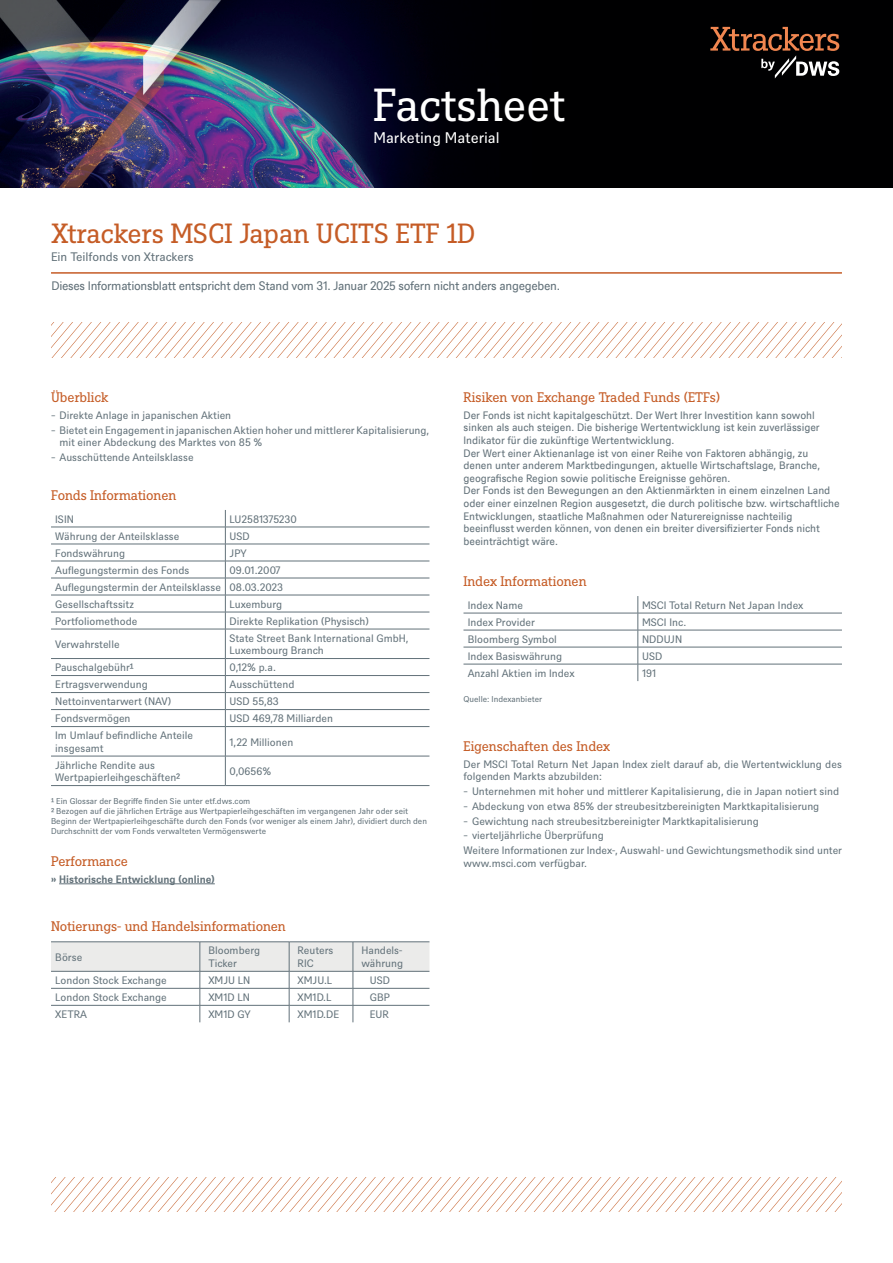
<style>
.page{position:relative;width:893px;height:1263px;background:#fff}
.page>*{position:absolute;margin:0;border:0;box-sizing:border-box;transform-origin:0 0}
.t1{font:45px "DWS Slab";letter-spacing:-.01em;color:#fff}
.t2{font:27px "DWS Slab";color:#c55c26}
.t3{font:15px "DWS Sans";color:#fff}
.t4{font:13.5px "DWS Slab";letter-spacing:-.01em;color:#c55c26}
.t5{font:12px "DWS Sans TT";letter-spacing:-.025em;color:#627179}
.t6{font:12px "DWS Sans";color:#627179}
.t7{font:10.5px/12.6px "DWS Sans";color:#627179}
.t8{font:10.5px/12.6px "DWS Sans TT";letter-spacing:-.005em;color:#627179}
.t9{font:700 10.5px "DWS Sans";color:#627179}
.t10{font:8.25px/9.9px "DWS Sans";color:#627179}
</style>
<div class="page">
<hr style="left:59px;top:883px;width:156px;height:1px;background:#627179">
<hr style="left:51px;top:527px;width:174px;height:1px;background:#627179">
<hr style="left:225px;top:527px;width:204px;height:1px;background:#627179">
<hr style="left:51px;top:544px;width:174px;height:1px;background:#627179">
<hr style="left:225px;top:544px;width:204px;height:1px;background:#627179">
<hr style="left:51px;top:561px;width:174px;height:1px;background:#627179">
<hr style="left:225px;top:561px;width:204px;height:1px;background:#627179">
<hr style="left:51px;top:578px;width:174px;height:1px;background:#627179">
<hr style="left:225px;top:578px;width:204px;height:1px;background:#627179">
<hr style="left:51px;top:595px;width:174px;height:1px;background:#627179">
<hr style="left:225px;top:595px;width:204px;height:1px;background:#627179">
<hr style="left:51px;top:612px;width:174px;height:1px;background:#627179">
<hr style="left:225px;top:612px;width:204px;height:1px;background:#627179">
<hr style="left:51px;top:629px;width:174px;height:1px;background:#627179">
<hr style="left:225px;top:629px;width:204px;height:1px;background:#627179">
<hr style="left:51px;top:658px;width:174px;height:1px;background:#627179">
<hr style="left:225px;top:658px;width:204px;height:1px;background:#627179">
<hr style="left:51px;top:675px;width:174px;height:1px;background:#627179">
<hr style="left:225px;top:675px;width:204px;height:1px;background:#627179">
<hr style="left:51px;top:692px;width:174px;height:1px;background:#627179">
<hr style="left:51px;top:709px;width:174px;height:1px;background:#627179">
<hr style="left:51px;top:726px;width:174px;height:1px;background:#627179">
<hr style="left:51px;top:756px;width:174px;height:1px;background:#627179">
<hr style="left:51px;top:785px;width:174px;height:1px;background:#627179">
<hr style="left:225px;top:785px;width:204px;height:1px;background:#627179">
<hr style="left:225px;top:692px;width:204px;height:1px;background:#627179">
<hr style="left:225px;top:709px;width:204px;height:1px;background:#627179">
<hr style="left:225px;top:726px;width:204px;height:1px;background:#627179">
<hr style="left:225px;top:756px;width:204px;height:1px;background:#627179">
<svg style="left:225px;top:510px;width:1px;height:275px"></svg>
<hr style="left:353px;top:941px;width:76px;height:1px;background:#627179">
<hr style="left:51px;top:941px;width:149px;height:1px;background:#627179">
<hr style="left:200px;top:941px;width:89px;height:1px;background:#627179">
<hr style="left:289px;top:941px;width:64px;height:1px;background:#627179">
<svg style="left:51px;top:942px;width:378px;height:80px"></svg>
<hr style="left:463px;top:613px;width:175px;height:1px;background:#627179">
<hr style="left:638px;top:613px;width:204px;height:1px;background:#627179">
<hr style="left:463px;top:630px;width:175px;height:1px;background:#627179">
<hr style="left:638px;top:630px;width:204px;height:1px;background:#627179">
<hr style="left:463px;top:647px;width:175px;height:1px;background:#627179">
<hr style="left:638px;top:647px;width:204px;height:1px;background:#627179">
<hr style="left:463px;top:664px;width:175px;height:1px;background:#627179">
<hr style="left:638px;top:664px;width:204px;height:1px;background:#627179">
<svg style="left:638px;top:596px;width:1px;height:85px"></svg>
<hr style="left:51px;top:272px;width:791px;height:2px;background:#c55c26">
<svg style="left:52px;top:322px;width:790px;height:35px"></svg>
<img style="left:0;top:0;width:893px;height:188px">
<svg style="left:710px;top:27px;width:129px;height:51px;background:#3a2921"></svg>
<svg style="left:51px;top:1177px;width:791px;height:35px"></svg>
<h1 class="t1" style="left:373px;top:74px;width:193px">Factsheet</h1>
<h3 class="t3" style="left:373px;top:127px;width:128px">Marketing Material</h3>
<h2 class="t2" style="left:51px;top:215px;width:426px">Xtrackers MSCI Japan UCITS ETF 1D</h2>
<p class="t6" style="left:51px;top:249px;width:144px">Ein Teilfonds von Xtrackers</p>
<p class="t5" style="left:51px;top:278px;width:510px">Dieses Informationsblatt entspricht dem Stand vom 31. Januar 2025 sofern nicht anders angegeben.</p>
<p class="t4" style="left:51px;top:388px;width:59px">Überblick</p>
<p class="t7" style="left:51px;top:407px;width:380px;line-height:14.7px">̵ Direkte Anlage in japanischen Aktien<br>̵ Bietet ein Engagement in japanischen Aktien hoher und mittlerer Kapitalisierung,</p>
<p class="t7" style="left:51px;top:434px;width:213px;line-height:14.7px;text-indent:9px">mit einer Abdeckung des Marktes von 85 % ̵ Ausschüttende Anteilsklasse</p>
<p class="t4" style="left:51px;top:486px;width:127px">Fonds Informationen</p>
<p class="t7" style="left:55px;top:512px;width:20px">ISIN</p>
<p class="t7" style="left:230px;top:512px;width:69px">LU2581375230</p>
<p class="t7" style="left:55px;top:529px;width:126px">Währung der Anteilsklasse</p>
<p class="t7" style="left:230px;top:529px;width:22px">USD</p>
<p class="t7" style="left:55px;top:546px;width:71px">Fondswährung</p>
<p class="t7" style="left:230px;top:546px;width:19px">JPY</p>
<p class="t7" style="left:55px;top:563px;width:136px">Auflegungstermin des Fonds</p>
<p class="t7" style="left:55px;top:561px;width:229px;line-height:17px;text-indent:174px">09.01.2007<br>Auflegungstermin der Anteilsklasse 08.03.2023<br>Gesellschaftssitz</p>
<p class="t7" style="left:230px;top:597px;width:54px">Luxemburg</p>
<p class="t7" style="left:55px;top:614px;width:84px">Portfoliomethode</p>
<p class="t7" style="left:230px;top:614px;width:141px">Direkte Replikation (Physisch)</p>
<p class="t7" style="left:55px;top:637px;width:66px">Verwahrstelle</p>
<p class="t7" style="left:230px;top:631px;width:181px">State Street Bank International GmbH,<br>Luxembourg Branch</p>
<p class="t7" style="left:55px;top:660px;width:80px">Pauschalgebühr¹</p>
<p class="t7" style="left:230px;top:660px;width:48px">0,12% p.a.</p>
<p class="t7" style="left:55px;top:677px;width:94px">Ertragsverwendung</p>
<p class="t7" style="left:230px;top:677px;width:66px">Ausschüttend</p>
<p class="t7" style="left:55px;top:694px;width:117px">Nettoinventarwert (NAV)</p>
<p class="t7" style="left:230px;top:694px;width:51px">USD 55,83</p>
<p class="t7" style="left:55px;top:711px;width:77px">Fondsvermögen</p>
<p class="t7" style="left:230px;top:711px;width:105px">USD 469,78 Milliarden</p>
<p class="t7" style="left:55px;top:728px;width:139px">Im Umlauf befindliche Anteile insgesamt</p>
<p class="t7" style="left:230px;top:735px;width:65px">1,22 Millionen</p>
<p class="t7" style="left:55px;top:758px;width:127px">Jährliche Rendite aus<br>Wertpapierleihgeschäften²</p>
<p class="t7" style="left:230px;top:764px;width:43px">0,0656%</p>
<p class="t10" style="left:51px;top:795px;width:377px">¹ Ein Glossar der Begriffe finden Sie unter etf.dws.com<br>² Bezogen auf die jährlichen Erträge aus Wertpapierleihgeschäften im vergangenen Jahr oder seit Beginn der Wertpapierleihgeschäfte durch den Fonds (vor weniger als einem Jahr), dividiert durch den Durchschnitt der vom Fonds verwalteten Vermögenswerte</p>
<p class="t4" style="left:51px;top:852px;width:78px">Performance</p>
<p class="t9" style="left:51px;top:872px;width:165px">» Historische Entwicklung (online)</p>
<p class="t4" style="left:51px;top:917px;width:236px">Notierungs- und Handelsinformationen</p>
<p class="t7" style="left:55px;top:950px;width:29px">Börse</p>
<p class="t7" style="left:208px;top:944px;width:53px">Bloomberg<br>Ticker</p>
<p class="t7" style="left:298px;top:944px;width:37px">Reuters<br>RIC</p>
<p class="t7" style="left:361px;top:944px;width:43px">Handels&shy;währung</p>
<p class="t7" style="left:55px;top:973px;width:113px">London Stock Exchange</p>
<p class="t7" style="left:208px;top:973px;width:44px">XMJU LN</p>
<p class="t7" style="left:298px;top:973px;width:36px">XMJU.L</p>
<p class="t7" style="left:370px;top:973px;width:22px">USD</p>
<p class="t7" style="left:55px;top:990px;width:113px">London Stock Exchange</p>
<p class="t7" style="left:208px;top:990px;width:43px">XM1D LN</p>
<p class="t7" style="left:298px;top:990px;width:36px">XM1D.L</p>
<p class="t7" style="left:370px;top:990px;width:22px">GBP</p>
<p class="t7" style="left:55px;top:1007px;width:33px">XETRA</p>
<p class="t7" style="left:208px;top:1007px;width:44px">XM1D GY</p>
<p class="t7" style="left:298px;top:1007px;width:43px">XM1D.DE</p>
<p class="t7" style="left:370px;top:1007px;width:20px">EUR</p>
<p class="t4" style="left:463px;top:388px;width:258px">Risiken von Exchange Traded Funds (ETFs)</p>
<p class="t8" style="left:463px;top:408px;width:378px">Der Fonds ist nicht kapitalgeschützt. Der Wert Ihrer Investition kann sowohl sinken als auch steigen. Die bisherige Wertentwicklung ist kein zuverlässiger Indikator für die zukünftige Wertentwicklung.<br>Der Wert einer Aktienanlage ist von einer Reihe von Faktoren abhängig, zu denen unter anderem Marktbedingungen, aktuelle Wirtschaftslage, Branche, geografische Region sowie politische Ereignisse gehören.<br>Der Fonds ist den Bewegungen an den Aktienmärkten in einem einzelnen Land oder einer einzelnen Region ausgesetzt, die durch politische bzw. wirtschaftliche Entwicklungen, staatliche Maßnahmen oder Naturereignisse nachteilig beeinflusst werden können, von denen ein breiter diversifizierter Fonds nicht beeinträchtigt wäre.</p>
<p class="t4" style="left:463px;top:572px;width:125px">Index Informationen</p>
<p class="t7" style="left:468px;top:598px;width:57px">Index Name</p>
<p class="t7" style="left:642px;top:598px;width:163px">MSCI Total Return Net Japan Index</p>
<p class="t7" style="left:468px;top:615px;width:69px">Index Provider</p>
<p class="t7" style="left:642px;top:615px;width:46px">MSCI Inc.</p>
<p class="t7" style="left:468px;top:632px;width:91px">Bloomberg Symbol</p>
<p class="t7" style="left:642px;top:632px;width:42px">NDDUJN</p>
<p class="t7" style="left:468px;top:649px;width:96px">Index Basiswährung</p>
<p class="t7" style="left:642px;top:649px;width:22px">USD</p>
<p class="t7" style="left:468px;top:666px;width:108px">Anzahl Aktien im Index</p>
<p class="t7" style="left:642px;top:666px;width:16px">191</p>
<p class="t10" style="left:463px;top:693px;width:80px">Quelle: Indexanbieter</p>
<p class="t4" style="left:463px;top:737px;width:148px">Eigenschaften des Index</p>
<p class="t7" style="left:463px;top:757px;width:380px">Der MSCI Total Return Net Japan Index zielt darauf ab, die Wertentwicklung des folgenden Markts abzubilden:</p>
<p class="t7" style="left:463px;top:783px;width:380px;line-height:14.7px">̵ Unternehmen mit hoher und mittlerer Kapitalisierung, die in Japan notiert sind ̵ Abdeckung von etwa 85% der streubesitzbereinigten Marktkapitalisierung<br>̵ Gewichtung nach streubesitzbereinigter Marktkapitalisierung<br>̵ vierteljährliche Überprüfung<br>Weitere Informationen zur Index-, Auswahl- und Gewichtungsmethodik sind unter</p>
<p class="t7" style="left:463px;top:856px;width:125px">www.msci.com verfügbar.</p>
</div>
